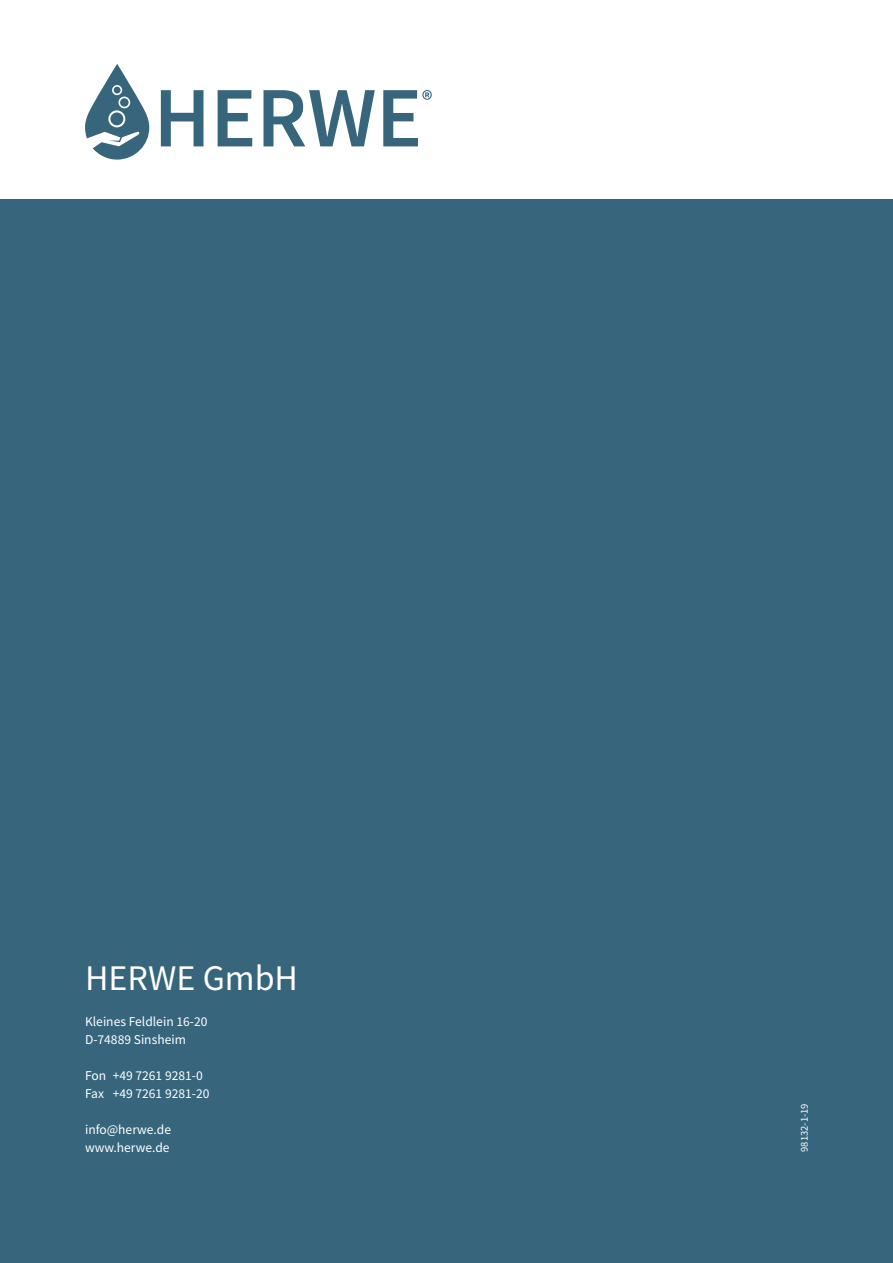
<style>
.page{position:relative;width:893px;height:1263px;background:#fff}
.page>*{position:absolute;margin:0;border:0;box-sizing:border-box;transform-origin:0 0}
.t1{font:36px "Source Sans Pro";color:#fff}
.t2{font:13.5px/18px "Source Sans Pro";color:#fff}
.t3{font:10.5px "Source Sans Pro";color:#fff}
</style>
<div class="page">
<div style="left:0;top:200px;width:893px;height:1063px;background:#36657c"></div>
<svg style="left:161px;top:90px;width:42px;height:56px"></svg>
<svg style="left:218px;top:90px;width:34px;height:56px"></svg>
<svg style="left:264px;top:90px;width:111px;height:56px"></svg>
<svg style="left:85px;top:64px;width:64px;height:96px"></svg>
<svg style="left:383px;top:90px;width:49px;height:56px"></svg>
<h1 class="t1" style="left:85px;top:955px;width:215px">HERWE GmbH</h1>
<p class="t2" style="left:85px;top:1013px;width:124px">Kleines Feldlein 16-20<br>D-74889 Sinsheim</p>
<p class="t2" style="left:85px;top:1067px;width:126px">Fon +49 7261 9281-0<br>Fax +49 7261 9281-20</p>
<p class="t2" style="left:85px;top:1121px;width:87px">info@herwe.de www.herwe.de</p>
<p class="t3" style="left:798px;top:1152px;width:50px;rotate:-90deg">98132-1-19</p>
</div>
